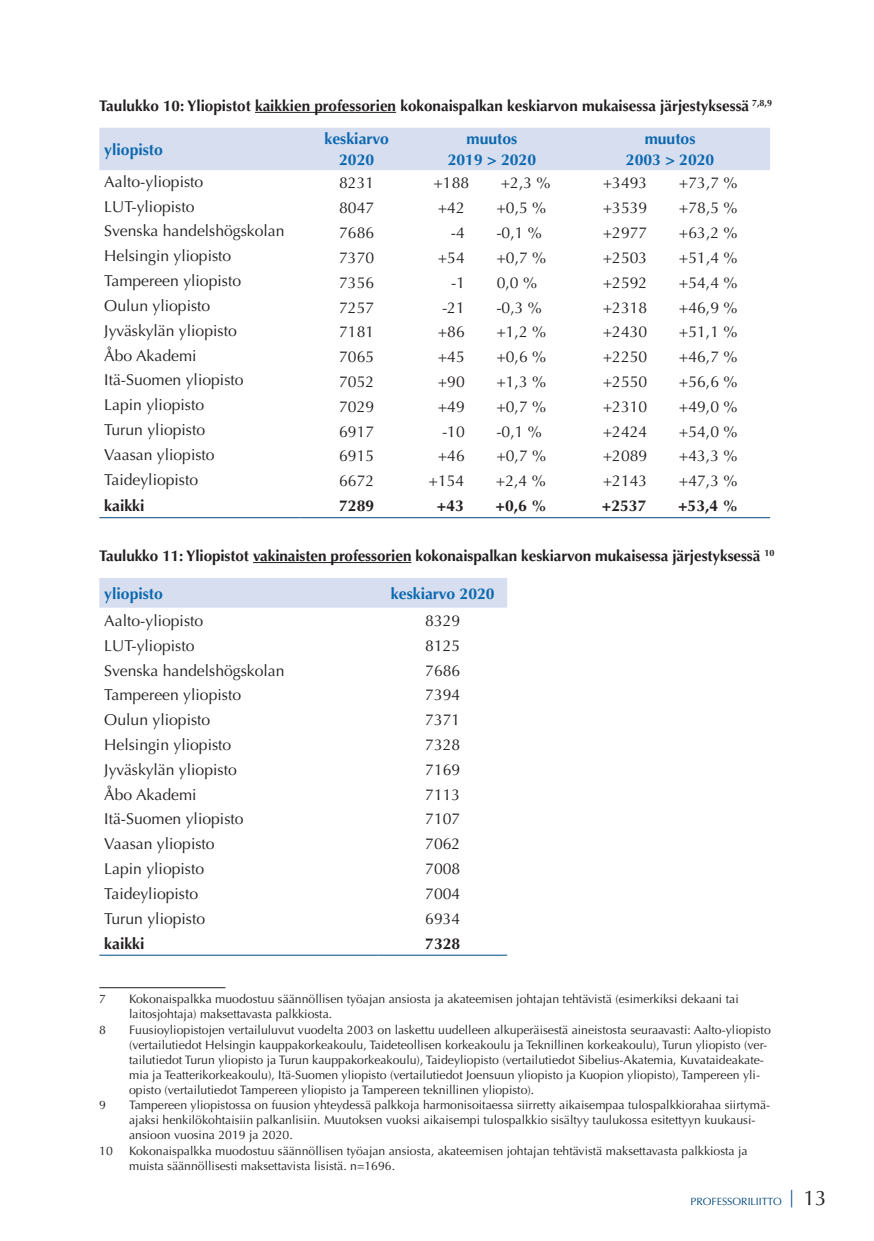
<style>
.page{position:relative;width:874px;height:1241px;background:#fff}
.page>*{position:absolute;margin:0;border:0;box-sizing:border-box;transform-origin:0 0}
.t1{font:15.75px "Optima LT Std";color:#231f20}
.t2{font:700 15.75px/21px "Optima LT Std";color:#0c68af;text-align:center}
.t3{font:700 15.75px "Optima LT Std";color:#231f20}
.t4{font:700 15.4px "Optima LT Std";letter-spacing:-.005em;color:#231f20}
.t5{font:12.25px/14.9px "Optima LT Std";color:#231f20}
.t6{font:10.5px "Optima LT Std";color:#01487e}
.s1{font-size:21px;color:#231f20}
</style>
<div class="page">
<hr style="left:255px;top:112px;width:141px;height:1px;background:#231f20">
<hr style="left:253px;top:562px;width:158px;height:1px;background:#231f20">
<div style="left:99px;top:128px;width:670px;height:42px;background:#d6deef"></div>
<hr style="left:99px;top:517px;width:200px;height:1px;background:#01487e">
<hr style="left:299px;top:517px;width:114px;height:1px;background:#01487e">
<hr style="left:413px;top:517px;width:157px;height:1px;background:#01487e">
<hr style="left:570px;top:517px;width:199px;height:1px;background:#01487e">
<div style="left:99px;top:578px;width:408px;height:29px;background:#d6deef"></div>
<hr style="left:99px;top:954px;width:279px;height:1px;background:#01487e">
<hr style="left:378px;top:954px;width:129px;height:1px;background:#01487e">
<hr style="left:99px;top:987px;width:126px;height:1px;background:#231f20">
<p class="t4" style="left:99px;top:97px;width:674px">Taulukko 10: Yliopistot kaikkien professorien kokonaispalkan keskiarvon mukaisessa järjestyksessä <sup>7,8,9</sup></p>
<p class="t2" style="left:104px;top:139px;width:60px">yliopisto</p>
<p class="t2" style="left:324px;top:129px;width:66px">keskiarvo<br>2020</p>
<p class="t2" style="left:447px;top:129px;width:90px">muutos<br>2019 &gt; 2020</p>
<p class="t2" style="left:625px;top:129px;width:90px">muutos<br>2003 &gt; 2020</p>
<p class="t1" style="left:104px;top:172px;width:100px">Aalto-yliopisto</p>
<p class="t1" style="left:339px;top:174px;width:37px">8231</p>
<p class="t1" style="left:433px;top:174px;width:37px">+188</p>
<p class="t1" style="left:500px;top:174px;width:51px">+2,3 %</p>
<p class="t1" style="left:602px;top:174px;width:46px">+3493</p>
<p class="t1" style="left:678px;top:174px;width:60px">+73,7 %</p>
<p class="t1" style="left:104px;top:197px;width:92px">LUT-yliopisto</p>
<p class="t1" style="left:339px;top:199px;width:37px">8047</p>
<p class="t1" style="left:437px;top:199px;width:29px">+42</p>
<p class="t1" style="left:496px;top:199px;width:51px">+0,5 %</p>
<p class="t1" style="left:602px;top:199px;width:46px">+3539</p>
<p class="t1" style="left:678px;top:199px;width:60px">+78,5 %</p>
<p class="t1" style="left:104px;top:222px;width:182px">Svenska handelshögskolan</p>
<p class="t1" style="left:339px;top:223px;width:37px">7686</p>
<p class="t1" style="left:450px;top:223px;width:16px">-4</p>
<p class="t1" style="left:496px;top:223px;width:47px">-0,1 %</p>
<p class="t1" style="left:602px;top:223px;width:46px">+2977</p>
<p class="t1" style="left:678px;top:223px;width:60px">+63,2 %</p>
<p class="t1" style="left:104px;top:247px;width:128px">Helsingin yliopisto</p>
<p class="t1" style="left:339px;top:248px;width:37px">7370</p>
<p class="t1" style="left:437px;top:248px;width:29px">+54</p>
<p class="t1" style="left:496px;top:248px;width:51px">+0,7 %</p>
<p class="t1" style="left:602px;top:248px;width:46px">+2503</p>
<p class="t1" style="left:678px;top:248px;width:60px">+51,4 %</p>
<p class="t1" style="left:104px;top:271px;width:138px">Tampereen yliopisto</p>
<p class="t1" style="left:339px;top:273px;width:37px">7356</p>
<p class="t1" style="left:451px;top:273px;width:16px">-1</p>
<p class="t1" style="left:496px;top:273px;width:42px">0,0 %</p>
<p class="t1" style="left:602px;top:273px;width:46px">+2592</p>
<p class="t1" style="left:678px;top:273px;width:60px">+54,4 %</p>
<p class="t1" style="left:104px;top:296px;width:107px">Oulun yliopisto</p>
<p class="t1" style="left:339px;top:298px;width:37px">7257</p>
<p class="t1" style="left:442px;top:298px;width:24px">-21</p>
<p class="t1" style="left:496px;top:298px;width:47px">-0,3 %</p>
<p class="t1" style="left:602px;top:298px;width:46px">+2318</p>
<p class="t1" style="left:678px;top:298px;width:60px">+46,9 %</p>
<p class="t1" style="left:104px;top:321px;width:134px">Jyväskylän yliopisto</p>
<p class="t1" style="left:339px;top:323px;width:37px">7181</p>
<p class="t1" style="left:437px;top:323px;width:29px">+86</p>
<p class="t1" style="left:496px;top:323px;width:51px">+1,2 %</p>
<p class="t1" style="left:602px;top:323px;width:46px">+2430</p>
<p class="t1" style="left:678px;top:323px;width:60px">+51,1 %</p>
<p class="t1" style="left:104px;top:346px;width:94px">Åbo Akademi</p>
<p class="t1" style="left:339px;top:347px;width:37px">7065</p>
<p class="t1" style="left:437px;top:347px;width:29px">+45</p>
<p class="t1" style="left:496px;top:347px;width:51px">+0,6 %</p>
<p class="t1" style="left:602px;top:347px;width:46px">+2250</p>
<p class="t1" style="left:678px;top:347px;width:60px">+46,7 %</p>
<p class="t1" style="left:104px;top:371px;width:141px">Itä-Suomen yliopisto</p>
<p class="t1" style="left:339px;top:372px;width:37px">7052</p>
<p class="t1" style="left:437px;top:372px;width:29px">+90</p>
<p class="t1" style="left:496px;top:372px;width:51px">+1,3 %</p>
<p class="t1" style="left:602px;top:372px;width:46px">+2550</p>
<p class="t1" style="left:678px;top:372px;width:60px">+56,6 %</p>
<p class="t1" style="left:104px;top:395px;width:101px">Lapin yliopisto</p>
<p class="t1" style="left:339px;top:397px;width:37px">7029</p>
<p class="t1" style="left:437px;top:397px;width:29px">+49</p>
<p class="t1" style="left:496px;top:397px;width:51px">+0,7 %</p>
<p class="t1" style="left:602px;top:397px;width:46px">+2310</p>
<p class="t1" style="left:678px;top:397px;width:60px">+49,0 %</p>
<p class="t1" style="left:104px;top:420px;width:102px">Turun yliopisto</p>
<p class="t1" style="left:339px;top:422px;width:37px">6917</p>
<p class="t1" style="left:442px;top:422px;width:24px">-10</p>
<p class="t1" style="left:496px;top:422px;width:47px">-0,1 %</p>
<p class="t1" style="left:602px;top:422px;width:46px">+2424</p>
<p class="t1" style="left:678px;top:422px;width:60px">+54,0 %</p>
<p class="t1" style="left:104px;top:445px;width:112px">Vaasan yliopisto</p>
<p class="t1" style="left:339px;top:447px;width:37px">6915</p>
<p class="t1" style="left:437px;top:447px;width:29px">+46</p>
<p class="t1" style="left:496px;top:447px;width:51px">+0,7 %</p>
<p class="t1" style="left:602px;top:447px;width:46px">+2089</p>
<p class="t1" style="left:678px;top:447px;width:60px">+43,3 %</p>
<p class="t1" style="left:104px;top:470px;width:95px">Taideyliopisto</p>
<p class="t1" style="left:339px;top:471px;width:37px">6672</p>
<p class="t1" style="left:428px;top:471px;width:37px">+154</p>
<p class="t1" style="left:495px;top:471px;width:51px">+2,4 %</p>
<p class="t1" style="left:602px;top:471px;width:46px">+2143</p>
<p class="t1" style="left:678px;top:471px;width:60px">+47,3 %</p>
<p class="t3" style="left:104px;top:496px;width:42px">kaikki</p>
<p class="t3" style="left:339px;top:496px;width:37px">7289</p>
<p class="t3" style="left:436px;top:496px;width:29px">+43</p>
<p class="t3" style="left:495px;top:496px;width:53px">+0,6 %</p>
<p class="t3" style="left:601px;top:496px;width:46px">+2537</p>
<p class="t3" style="left:677px;top:496px;width:62px">+53,4 %</p>
<p class="t4" style="left:99px;top:546px;width:676px">Taulukko 11: Yliopistot vakinaisten professorien kokonaispalkan keskiarvon mukaisessa järjestyksessä <sup>10</sup></p>
<p class="t2" style="left:104px;top:583px;width:60px">yliopisto</p>
<p class="t2" style="left:391px;top:583px;width:105px">keskiarvo 2020</p>
<p class="t1" style="left:104px;top:611px;width:100px">Aalto-yliopisto</p>
<p class="t1" style="left:425px;top:611px;width:37px">8329</p>
<p class="t1" style="left:104px;top:636px;width:92px">LUT-yliopisto</p>
<p class="t1" style="left:425px;top:636px;width:37px">8125</p>
<p class="t1" style="left:104px;top:661px;width:182px">Svenska handelshögskolan</p>
<p class="t1" style="left:425px;top:661px;width:37px">7686</p>
<p class="t1" style="left:104px;top:685px;width:138px">Tampereen yliopisto</p>
<p class="t1" style="left:425px;top:685px;width:37px">7394</p>
<p class="t1" style="left:104px;top:710px;width:107px">Oulun yliopisto</p>
<p class="t1" style="left:425px;top:710px;width:37px">7371</p>
<p class="t1" style="left:104px;top:735px;width:128px">Helsingin yliopisto</p>
<p class="t1" style="left:425px;top:735px;width:37px">7328</p>
<p class="t1" style="left:104px;top:760px;width:134px">Jyväskylän yliopisto</p>
<p class="t1" style="left:425px;top:760px;width:37px">7169</p>
<p class="t1" style="left:104px;top:785px;width:94px">Åbo Akademi</p>
<p class="t1" style="left:425px;top:785px;width:37px">7113</p>
<p class="t1" style="left:104px;top:809px;width:141px">Itä-Suomen yliopisto</p>
<p class="t1" style="left:425px;top:809px;width:37px">7107</p>
<p class="t1" style="left:104px;top:834px;width:112px">Vaasan yliopisto</p>
<p class="t1" style="left:425px;top:834px;width:37px">7062</p>
<p class="t1" style="left:104px;top:859px;width:101px">Lapin yliopisto</p>
<p class="t1" style="left:425px;top:859px;width:37px">7008</p>
<p class="t1" style="left:104px;top:884px;width:95px">Taideyliopisto</p>
<p class="t1" style="left:425px;top:884px;width:37px">7004</p>
<p class="t1" style="left:104px;top:909px;width:102px">Turun yliopisto</p>
<p class="t1" style="left:425px;top:909px;width:37px">6934</p>
<p class="t3" style="left:104px;top:933px;width:42px">kaikki</p>
<p class="t3" style="left:425px;top:933px;width:37px">7328</p>
<p class="t5" style="left:99px;top:991px;width:8px">7</p>
<p class="t5" style="left:129px;top:991px;width:610px">Kokonaispalkka muodostuu säännöllisen työajan ansiosta ja akateemisen johtajan tehtävistä (esimerkiksi dekaani tai laitosjohtaja) maksettavasta palkkiosta.</p>
<p class="t5" style="left:99px;top:1022px;width:8px">8</p>
<p class="t5" style="left:129px;top:1022px;width:643px">Fuusioyliopistojen vertailuluvut vuodelta 2003 on laskettu uudelleen alkuperäisestä aineistosta seuraavasti: Aalto-yliopisto (vertailutiedot Helsingin kauppakorkeakoulu, Taideteollisen korkeakoulu ja Teknillinen korkeakoulu), Turun yliopisto (ver&shy;tailutiedot Turun yliopisto ja Turun kauppakorkeakoulu), Taideyliopisto (vertailutiedot Sibelius-Akatemia, Kuvataideakate&shy;mia ja Teatterikorkeakoulu), Itä-Suomen yliopisto (vertailutiedot Joensuun yliopisto ja Kuopion yliopisto), Tampereen yli&shy;opisto (vertailutiedot Tampereen yliopisto ja Tampereen teknillinen yliopisto).</p>
<p class="t5" style="left:99px;top:1097px;width:8px">9</p>
<p class="t5" style="left:129px;top:1097px;width:642px">Tampereen yliopistossa on fuusion yhteydessä palkkoja harmonisoitaessa siirretty aikaisempaa tulospalkkiorahaa siirtymä&shy;ajaksi henkilökohtaisiin palkanlisiin. Muutoksen vuoksi aikaisempi tulospalkkio sisältyy taulukossa esitettyyn kuukausi&shy;ansioon vuosina 2019 ja 2020.</p>
<p class="t5" style="left:99px;top:1143px;width:15px">10</p>
<p class="t5" style="left:129px;top:1143px;width:619px">Kokonaispalkka muodostuu säännöllisen työajan ansiosta, akateemisen johtajan tehtävistä maksettavasta palkkiosta ja muista säännöllisesti maksettavista lisistä. n=1696.</p>
<p class="t6" style="left:690px;top:1195px;width:138px">PROFESSORILIITTO <sup>|</sup> <span class="s1">13</span></p>
</div>
